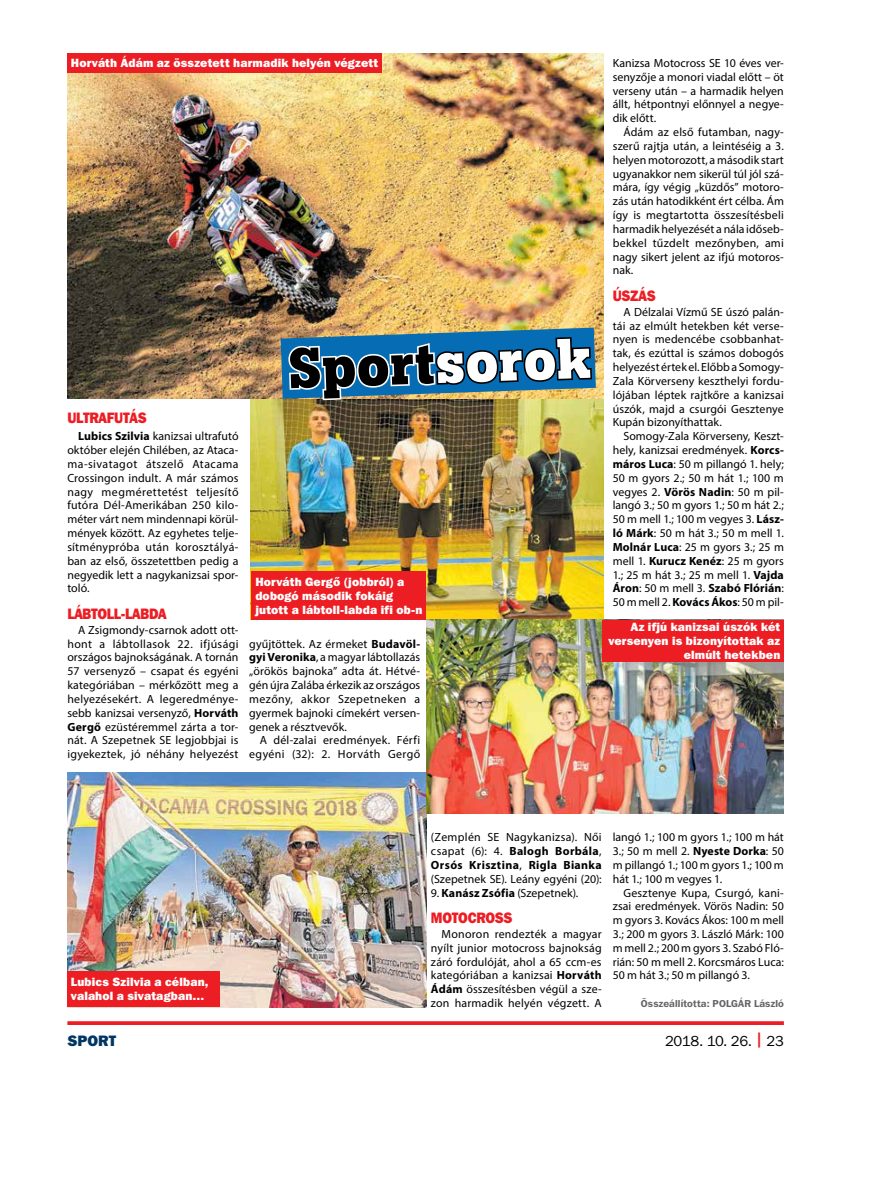
<style>
.page{position:relative;width:885px;height:1191px;background:#fff}
.page>*{position:absolute;margin:0;border:0;box-sizing:border-box;transform-origin:0 0}
.t1{font:700 56.25px "Boton PFL";color:#000}
.t2{font:15px "Franklin Gothic Hv PFL";letter-spacing:-.02em;color:#ed1d24;scale:.9 1}
.t3{font:15px "Franklin Gothic PFL";letter-spacing:-.02em;color:#000}
.t4{font:15px "Franklin Gothic Hv PFL";letter-spacing:.005em;color:#003663}
.t5{font:11.88px/13.9px "Myriad Pro";letter-spacing:.005em;color:#000;text-align:justify}
.t6{font:11.88px/13.8px "Franklin Gothic Hv PFL";letter-spacing:.01em;color:#fff}
.t7{font:11.88px "Myriad Pro";letter-spacing:.025em;color:#000}
.t8{font:700 11.88px "Myriad Pro";letter-spacing:.005em;color:#000}
.t9{font:11.88px "Myriad Pro";letter-spacing:.03em;color:#000}
.t10{font:11.88px "Myriad Pro";letter-spacing:.035em;color:#000}
.t11{font:700 10px "Franklin Gothic PFL";letter-spacing:.015em;color:#636466}
.s1{font-weight:700}
.s2{color:#fff}
.s3{font-weight:400}
.s4{font-family:"Franklin Gothic Hv PFL";color:#ed1d24}
</style>
<div class="page">
<svg style="left:67px;top:1021px;width:716px;height:4px;background:#ee2a30"></svg>
<img style="left:67px;top:772px;width:359px;height:235px">
<img style="left:250px;top:399px;width:352px;height:221px">
<img style="left:67px;top:53px;width:535px;height:346px">
<img style="left:426px;top:620px;width:357px;height:193px">
<div style="left:67px;top:53px;width:315px;height:20px;background:#ed1d24"></div>
<img style="left:280px;top:176px;width:315px;height:380px">
<div style="left:67px;top:971px;width:153px;height:36px;background:#ed1d24"></div>
<div style="left:252px;top:572px;width:174px;height:48px;background:#ed1d24"></div>
<div style="left:602px;top:620px;width:181px;height:41px;background:#ed1d24"></div>
<p class="t6" style="left:71px;top:56px;width:309px">Horváth Ádám az összetett harmadik helyén végzett</p>
<p class="t2" style="left:67px;top:408px;width:90px">ULTRAFUTÁS</p>
<p class="t5" style="left:67px;top:429px;width:173px;text-indent:11px"><span class="s1">Lubics Szilvia</span> kanizsai ultrafutó október elején Chilében, az Ataca&shy;ma-sivatagot átszelő Atacama Crossingon indult. A már számos nagy megmérettetést teljesítő futóra Dél-Amerikában 250 kilo&shy;méter várt nem mindennapi körül&shy;mények között. Az egyhetes telje&shy;sítménypróba után korosztályá&shy;ban az első, összetettben pedig a negyedik lett a nagykanizsai spor&shy;toló.</p>
<p class="t2" style="left:67px;top:604px;width:112px">LÁBTO LL-LABDA</p>
<p class="t5" style="left:67px;top:622px;width:172px;text-indent:11px">A Zsigmondy-csarnok adott ott&shy;hont a lábtollasok 22. ifjúsági országos bajnokságának. A tornán 57 versenyző – csapat és egyéni kategóriában – mérkőzött meg a helyezésekért. A legeredménye&shy;sebb kanizsai versenyző, <span class="s1">Horváth Gergő</span> ezüstéremmel zárta a tor&shy;nát. A Szepetnek SE legjobbjai is igyekeztek, jó néhány helyezést</p>
<p class="t1" style="left:287px;top:335px;width:305px;rotate:-2deg">Sport<span class="s2">sorok</span></p>
<p class="t6" style="left:255px;top:575px;width:168px">Horváth Gergő (jobbról) a dobogó második fokáig jutott a lábtoll-labda ifi ob-n</p>
<p class="t5" style="left:249px;top:636px;width:172px">gyűjtöttek. Az érmeket <span class="s1">Budavöl-</span></p>
<p class="t5" style="left:249px;top:650px;width:172px"><span class="s1">gyi Veronika</span>, a magyar lábtollazás</p>
<p class="t5" style="left:249px;top:664px;width:172px">„örökös bajnoka” adta át. Hétvé-</p>
<p class="t5" style="left:249px;top:678px;width:172px">gén újra Zalába érkezik az országos</p>
<p class="t10" style="left:249px;top:691px;width:172px">mezőny, akkor Szepetneken a</p>
<p class="t5" style="left:249px;top:705px;width:172px">gyermek bajnoki címekért versen-</p>
<p class="t5" style="left:249px;top:719px;width:99px">genek a résztvevők.</p>
<p class="t7" style="left:260px;top:733px;width:162px">A dél-zalai eredmények. Férfi</p>
<p class="t9" style="left:249px;top:747px;width:172px">egyéni (32): 2. Horváth Gergő</p>
<p class="t5" style="left:612px;top:56px;width:172px">Kanizsa Motocross SE 10 éves ver-</p>
<p class="t5" style="left:612px;top:70px;width:172px">senyzője a monori viadal előtt – öt</p>
<p class="t5" style="left:612px;top:84px;width:172px">verseny után – a harmadik helyen</p>
<p class="t5" style="left:612px;top:97px;width:172px">állt, hétpontnyi előnnyel a negye-</p>
<p class="t5" style="left:612px;top:111px;width:45px">dik előtt.</p>
<p class="t5" style="left:623px;top:125px;width:162px">Ádám az első futamban, nagy-</p>
<p class="t5" style="left:612px;top:139px;width:172px">szerű rajtja után, a leintéséig a 3.</p>
<p class="t5" style="left:612px;top:153px;width:172px">helyen motorozott, a második start</p>
<p class="t5" style="left:612px;top:166px;width:172px">ugyanakkor nem sikerül túl jól szá-</p>
<p class="t5" style="left:612px;top:180px;width:172px">mára, így végig „küzdős” motoro-</p>
<p class="t5" style="left:612px;top:194px;width:172px">zás után hatodikként ért célba. Ám</p>
<p class="t5" style="left:612px;top:208px;width:172px">így is megtartotta összesítésbeli</p>
<p class="t5" style="left:612px;top:222px;width:172px">harmadik helyezését a nála időseb-</p>
<p class="t7" style="left:612px;top:235px;width:172px">bekkel tűzdelt mezőnyben, ami</p>
<p class="t5" style="left:612px;top:249px;width:172px">nagy sikert jelent az ifjú motoros-</p>
<p class="t5" style="left:612px;top:263px;width:22px">nak.</p>
<p class="t2" style="left:612px;top:286px;width:49px">ÚSZÁS</p>
<p class="t5" style="left:623px;top:305px;width:162px">A Délzalai Vízmű SE úszó palán-</p>
<p class="t5" style="left:612px;top:318px;width:172px">tái az elmúlt hetekben két verse-</p>
<p class="t5" style="left:612px;top:332px;width:172px">nyen is medencébe csobbanhat-</p>
<p class="t5" style="left:612px;top:346px;width:172px">tak, és ezúttal is számos dobogós</p>
<p class="t5" style="left:612px;top:360px;width:172px">helyezést értek el. Előbb a Somogy-</p>
<p class="t5" style="left:612px;top:374px;width:172px">Zala Körverseny keszthelyi fordu-</p>
<p class="t5" style="left:612px;top:388px;width:172px">lójában léptek rajtkőre a kanizsai</p>
<p class="t5" style="left:612px;top:401px;width:172px">úszók, majd a csurgói Gesztenye</p>
<p class="t5" style="left:612px;top:415px;width:111px">Kupán bizonyíthattak.</p>
<p class="t5" style="left:623px;top:429px;width:162px">Somogy-Zala Körverseny, Keszt-</p>
<p class="t5" style="left:612px;top:443px;width:172px">hely, kanizsai eredmények. <span class="s1">Korcs-</span></p>
<p class="t5" style="left:612px;top:457px;width:172px"><span class="s1">máros Luca</span>: 50 m pillangó 1. hely;</p>
<p class="t5" style="left:612px;top:470px;width:172px">50 m gyors 2.; 50 m hát 1.; 100 m</p>
<p class="t5" style="left:612px;top:484px;width:172px">vegyes 2. <span class="s1">Vörös Nadin</span>: 50 m pil-</p>
<p class="t5" style="left:612px;top:498px;width:172px">langó 3.; 50 m gyors 1.; 50 m hát 2.;</p>
<p class="t5" style="left:612px;top:512px;width:172px">50 m mell 1.; 100 m vegyes 3. <span class="s1">Lász-</span></p>
<p class="t5" style="left:612px;top:526px;width:172px"><span class="s1">ló Márk</span>: 50 m hát 3.; 50 m mell 1.</p>
<p class="t5" style="left:612px;top:540px;width:172px"><span class="s1">Molnár Luca</span>: 25 m gyors 3.; 25 m</p>
<p class="t5" style="left:612px;top:553px;width:172px">mell 1. <span class="s1">Kurucz Kenéz</span>: 25 m gyors</p>
<p class="t5" style="left:612px;top:567px;width:172px">1.; 25 m hát 3.; 25 m mell 1. <span class="s1">Vajda</span></p>
<p class="t8" style="left:612px;top:580px;width:172px">Áron<span class="s3">: 50 m mell 3.</span> Szabó Flórián<span class="s3">:</span></p>
<p class="t5" style="left:612px;top:595px;width:172px">50 m mell 2. <span class="s1">Kovács Ákos</span>: 50 m pil-</p>
<p class="t6" style="left:608px;top:619px;width:173px;text-align:right">Az ifjú kanizsai úszók két versenyen is bizonyítottak az elmúlt hetekben</p>
<p class="t6" style="left:71px;top:975px;width:139px">Lubics Szilvia a célban, valahol a sivatagban…</p>
<p class="t5" style="left:431px;top:830px;width:172px">(Zemplén SE Nagykanizsa). Női csapat (6): 4. <span class="s1">Balogh Borbála</span>, <span class="s1">Orsós Krisztina</span>, <span class="s1">Rigla Bianka </span>(Szepetnek SE). Leány egyéni (20):</p>
<p class="t5" style="left:431px;top:885px;width:149px">9. <span class="s1">Kanász Zsófia</span> (Szepetnek).</p>
<p class="t2" style="left:431px;top:908px;width:92px">MOTOCROSS</p>
<p class="t5" style="left:431px;top:926px;width:172px;text-indent:11px">Monoron rendezték a magyar nyílt junior motocross bajnokság záró fordulóját, ahol a 65 ccm-es kategóriában a kanizsai <span class="s1">Horváth Ádám</span> összesítésben végül a sze&shy;zon harmadik helyén végzett. A</p>
<p class="t5" style="left:612px;top:830px;width:172px">langó 1.; 100 m gyors 1.; 100 m hát</p>
<p class="t5" style="left:612px;top:844px;width:172px">3.; 50 m mell 2. <span class="s1">Nyeste Dorka</span>: 50</p>
<p class="t5" style="left:612px;top:857px;width:172px">m pillangó 1.; 100 m gyors 1.; 100 m</p>
<p class="t5" style="left:612px;top:871px;width:111px">hát 1.; 100 m vegyes 1.</p>
<p class="t5" style="left:623px;top:885px;width:162px">Gesztenye Kupa, Csurgó, kani-</p>
<p class="t5" style="left:612px;top:899px;width:172px">zsai eredmények. Vörös Nadin: 50</p>
<p class="t5" style="left:612px;top:913px;width:172px">m gyors 3. Kovács Ákos: 100 m mell</p>
<p class="t5" style="left:612px;top:927px;width:172px">3.; 200 m gyors 3. László Márk: 100</p>
<p class="t5" style="left:612px;top:940px;width:172px">m mell 2.; 200 m gyors 3. Szabó Fló-</p>
<p class="t5" style="left:612px;top:954px;width:172px">rián: 50 m mell 2. Korcsmáros Luca:</p>
<p class="t5" style="left:612px;top:968px;width:139px">50 m hát 3.; 50 m pillangó 3.</p>
<p class="t11" style="left:640px;top:997px;width:144px">Összeállította: POLGÁR László</p>
<p class="t4" style="left:67px;top:1030px;width:50px">Sport</p>
<p class="t3" style="left:664px;top:1032px;width:120px">2018. 10. 26. <span class="s4">|</span> 23</p>
</div>
